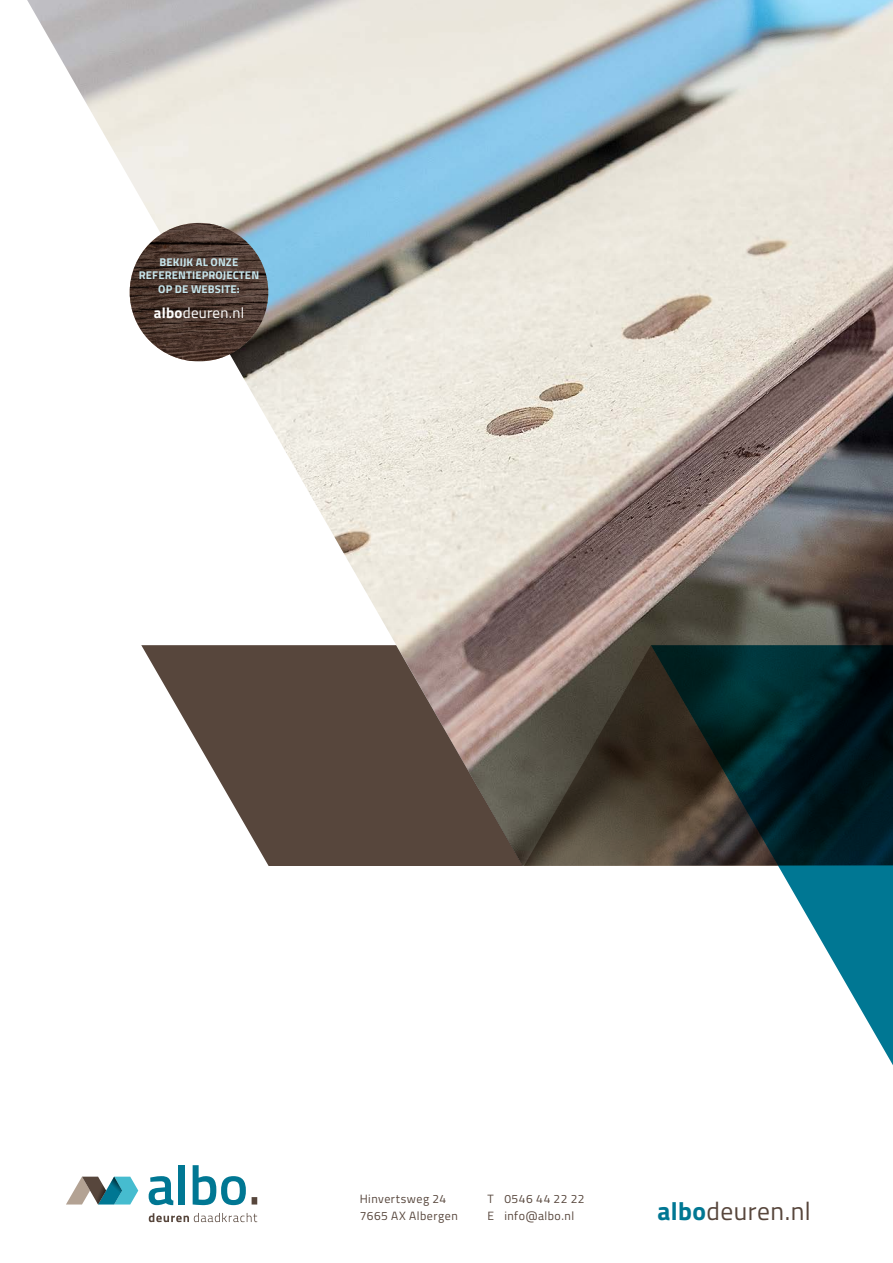
<style>
.page{position:relative;width:893px;height:1263px;background:#fff}
.page>*{position:absolute;margin:0;border:0;box-sizing:border-box;transform-origin:0 0}
.t1{font:25.5px "Titillium";letter-spacing:.02em;color:#57463c}
.t2{font:15px "Titillium";letter-spacing:.02em;color:#fff}
.t3{font:12px/16.5px "Titillium";letter-spacing:.04em;color:#57463c}
.t4{font:700 11.25px/13.5px "Titillium";letter-spacing:.01em;color:#c7e6ed;text-align:center}
.s1{font-weight:700}
.s2{font-weight:700;color:#007793}
</style>
<div class="page">
<img style="left:27px;top:0;width:866px;height:645px">
<svg style="left:524px;top:645px;width:127px;height:221px;background:#564d41"></svg>
<svg style="left:651px;top:645px;width:242px;height:420px;background:#325257"></svg>
<svg style="left:141px;top:645px;width:383px;height:221px;fill:#57463c"></svg>
<div style="left:225px;top:866px;width:553px;height:259px;background:#fff"></div>
<svg style="left:149px;top:1213px;width:108px;height:9px"></svg>
<svg style="left:149px;top:1176px;width:24px;height:29px"></svg>
<div style="left:179px;top:1165px;width:6px;height:39px;background:#007793"></div>
<svg style="left:193px;top:1165px;width:53px;height:40px"></svg>
<svg style="left:252px;top:1197px;width:5px;height:7px"></svg>
<svg style="left:66px;top:1177px;width:72px;height:27px"></svg>
<img style="left:130px;top:223px;width:138px;height:138px">
<svg style="left:130px;top:223px;width:138px;height:138px;background:#4b372f"></svg>
<p class="t4" style="left:139px;top:254px;width:122px">BEKIJK AL ONZE<br>REFERENTIEPROJECTEN<br>OP DE WEBSITE:</p>
<p class="t2" style="left:154px;top:302px;width:92px"><span class="s1">albo</span>deuren.nl</p>
<p class="t3" style="left:360px;top:1190px;width:99px">Hinvertsweg 24<br>7665 AX Albergen</p>
<p class="t3" style="left:487px;top:1190px;width:99px">T 0546 44 22 22<br>E info@albo.nl</p>
<h1 class="t1" style="left:657px;top:1193px;width:155px"><span class="s2">albo</span>deuren.nl</h1>
</div>
